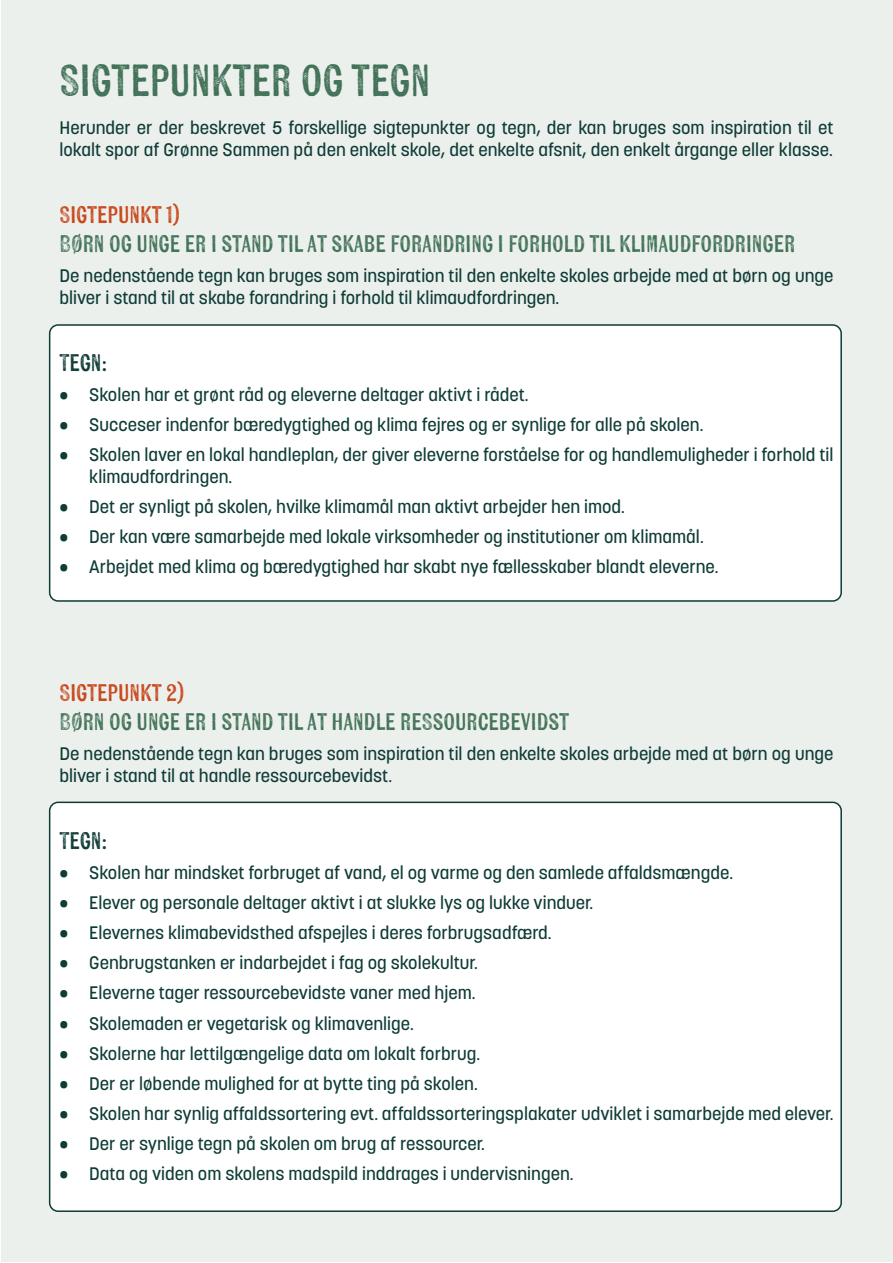
<style>
.page{position:relative;width:893px;height:1263px;background:#fff}
.page>*{position:absolute;margin:0;border:0;box-sizing:border-box;transform-origin:0 0}
.Rubrik_-_H2{font:45px "Kiln Sans";color:#427258}
.Underrubrik_-_H3{font:24px/28.8px "Kiln Sans";color:#427258}
.Tegn_-_H4{font:24px "Kiln Sans";color:#0e3b36}
.Bullet_-_P{font:500 18px/21.6px "Korolev";color:#0e3b36}
.Brødtekst_-_P{font:500 18px/21.6px "Korolev";color:#0e3b36}
.s1{color:#c84619}
</style>
<div class="page">
<div style="left:1px;top:1px;width:891px;height:1261px;background:#ecf0ed"></div>
<div style="left:50px;top:325px;width:791px;height:276px;background:#fff;border-radius:9px"></div>
<div style="left:49px;top:324px;width:793px;height:278px;border:2px solid #0e3b36;border-radius:9px"></div>
<div style="left:50px;top:802px;width:791px;height:409px;background:#fff;border-radius:9px"></div>
<div style="left:49px;top:801px;width:793px;height:411px;border:2px solid #0e3b36;border-radius:9px"></div>
<h2 class="Rubrik_-_H2" style="left:60px;top:51px;width:372px">SIGTEPUNKTER OG TEGN</h2>
<p class="Brødtekst_-_P" style="left:60px;top:117px;width:775px">Herunder er der beskrevet 5 forskellige sigtepunkter og tegn, der kan bruges som inspiration til et lokalt spor af Grønne Sammen på den enkelt skole, det enkelte afsnit, den enkelt årgange eller klasse.</p>
<h3 class="Underrubrik_-_H3" style="left:60px;top:200px;width:737px"><span class="s1">SIGTEPUNKT 1)<br></span>BØRN OG UNGE ER I STAND TIL AT SKABE FORANDRING I FORHOLD TIL KLIMAUDFORDRINGER</h3>
<p class="Brødtekst_-_P" style="left:60px;top:265px;width:775px">De nedenstående tegn kan bruges som inspiration til den enkelte skoles arbejde med at børn og unge bliver i stand til at skabe forandring i forhold til klimaudfordringen.</p>
<h4 class="Tegn_-_H4" style="left:60px;top:347px;width:49px">TEGN:</h4>
<p class="Bullet_-_P" style="left:60px;top:384px;width:471px">• Skolen har et grønt råd og eleverne deltager aktivt i rådet.</p>
<p class="Bullet_-_P" style="left:60px;top:414px;width:645px">• Succeser indenfor bæredygtighed og klima fejres og er synlige for alle på skolen.</p>
<p class="Bullet_-_P" style="left:89px;top:444px;width:746px;text-indent:-30px">• Skolen laver en lokal handleplan, der giver eleverne forståelse for og handlemuligheder i forhold til klimaudfordringen.</p>
<p class="Bullet_-_P" style="left:60px;top:496px;width:567px">• Det er synligt på skolen, hvilke klimamål man aktivt arbejder hen imod.</p>
<p class="Bullet_-_P" style="left:60px;top:526px;width:646px">• Der kan være samarbejde med lokale virksomheder og institutioner om klimamål.</p>
<p class="Bullet_-_P" style="left:60px;top:556px;width:660px">• Arbejdet med klima og bæredygtighed har skabt nye fællesskaber blandt eleverne.</p>
<h3 class="Underrubrik_-_H3" style="left:60px;top:678px;width:511px"><span class="s1">SIGTEPUNKT 2)<br></span>BØRN OG UNGE ER I STAND TIL AT HANDLE RESSOURCEBEVIDST</h3>
<p class="Brødtekst_-_P" style="left:60px;top:743px;width:775px">De nedenstående tegn kan bruges som inspiration til den enkelte skoles arbejde med at børn og unge bliver i stand til at handle ressourcebevidst.</p>
<h4 class="Tegn_-_H4" style="left:60px;top:825px;width:49px">TEGN:</h4>
<p class="Bullet_-_P" style="left:60px;top:862px;width:675px">• Skolen har mindsket forbruget af vand, el og varme og den samlede affaldsmængde.</p>
<p class="Bullet_-_P" style="left:60px;top:892px;width:535px">• Elever og personale deltager aktivt i at slukke lys og lukke vinduer.</p>
<p class="Bullet_-_P" style="left:60px;top:922px;width:493px">• Elevernes klimabevidsthed afspejles i deres forbrugsadfærd.</p>
<p class="Bullet_-_P" style="left:60px;top:952px;width:420px">• Genbrugstanken er indarbejdet i fag og skolekultur.</p>
<p class="Bullet_-_P" style="left:60px;top:982px;width:417px">• Eleverne tager ressourcebevidste vaner med hjem.</p>
<p class="Bullet_-_P" style="left:60px;top:1012px;width:356px">• Skolemaden er vegetarisk og klimavenlige.</p>
<p class="Bullet_-_P" style="left:60px;top:1042px;width:422px">• Skolerne har lettilgængelige data om lokalt forbrug.</p>
<p class="Bullet_-_P" style="left:60px;top:1073px;width:420px">• Der er løbende mulighed for at bytte ting på skolen.</p>
<p class="Bullet_-_P" style="left:60px;top:1103px;width:775px">• Skolen har synlig affaldssortering evt. affaldssorteringsplakater udviklet i samarbejde med elever.</p>
<p class="Bullet_-_P" style="left:60px;top:1133px;width:427px">• Der er synlige tegn på skolen om brug af ressourcer.</p>
<p class="Bullet_-_P" style="left:60px;top:1163px;width:516px">• Data og viden om skolens madspild inddrages i undervisningen.</p>
</div>
